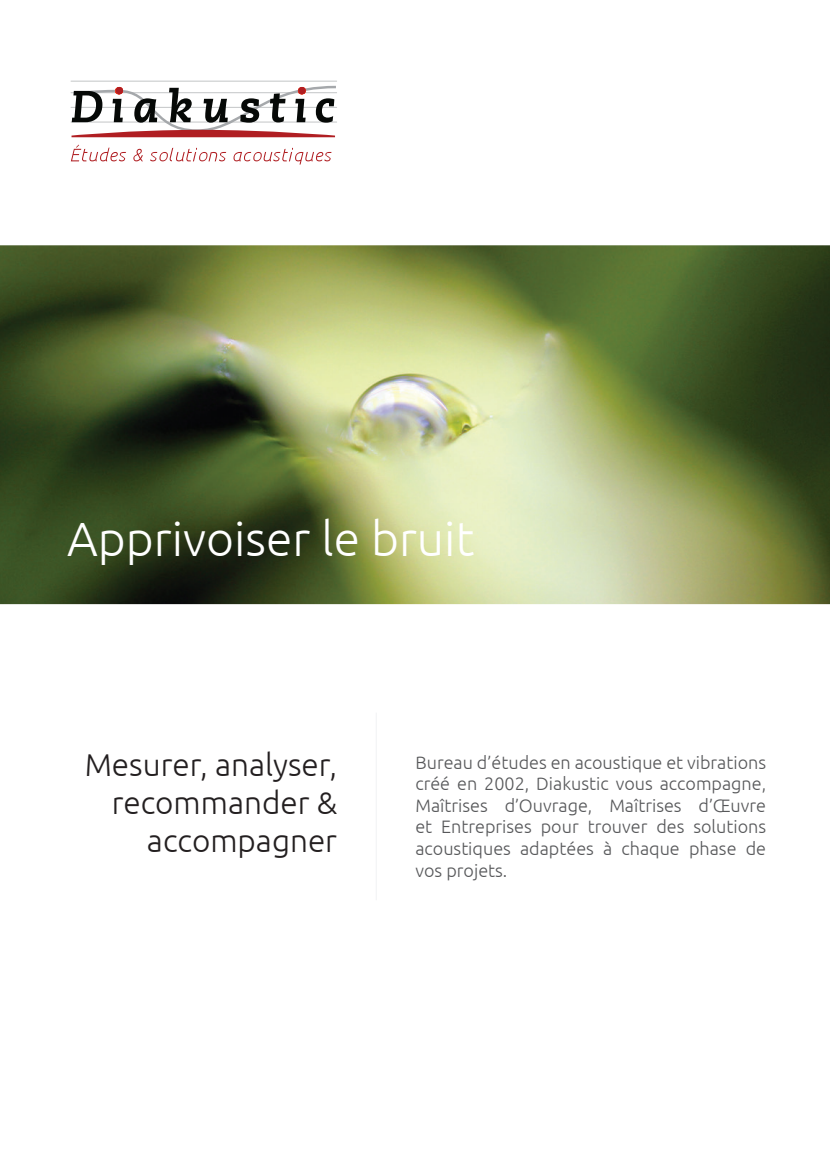
<style>
.page{position:relative;width:830px;height:1170px;background:#fff}
.page>*{position:absolute;margin:0;border:0;box-sizing:border-box;transform-origin:0 0}
.BODY{font:300 48px "Ubuntu";color:#fff}
.BODY-2{font:300 31.5px "Ubuntu";color:#231f20}
.BODY-3{font:300 18px/21.6px "Ubuntu";color:#57585a;text-align:justify}
</style>
<div class="page">
<hr style="left:71px;top:81px;width:266px;height:1px;background:#c6c8c9">
<hr style="left:71px;top:92px;width:266px;height:1px;background:#c6c8c9">
<hr style="left:71px;top:107px;width:266px;height:1px;background:#c6c8c9">
<hr style="left:71px;top:121px;width:266px;height:2px;background:#c6c8c9">
<svg style="left:71px;top:86px;width:265px;height:51px"></svg>
<svg style="left:71px;top:145px;width:55px;height:16px"></svg>
<svg style="left:133px;top:149px;width:10px;height:12px"></svg>
<svg style="left:150px;top:148px;width:76px;height:13px"></svg>
<svg style="left:233px;top:148px;width:98px;height:16px"></svg>
<hr style="left:375px;top:712px;width:1px;height:188px;background:#f2f3f4">
<img style="left:0;top:245px;width:829px;height:359px">
<p class="BODY" style="left:67px;top:510px;width:408px">Apprivoiser le bruit</p>
<p class="BODY-2" style="left:85px;top:746px;width:254px">Mesurer, analyser,</p>
<p class="BODY-2" style="left:112px;top:783px;width:227px">recommander &amp;</p>
<p class="BODY-2" style="left:147px;top:821px;width:191px">accompagner</p>
<p class="BODY-3" style="left:415px;top:750px;width:352px">Bureau d’études en acoustique et vibrations créé en 2002, Diakustic vous accompagne, Maîtrises d’Ouvrage, Maîtrises d’Œuvre et Entreprises pour trouver des solutions acoustiques adaptées à chaque phase de vos projets.</p>
</div>
